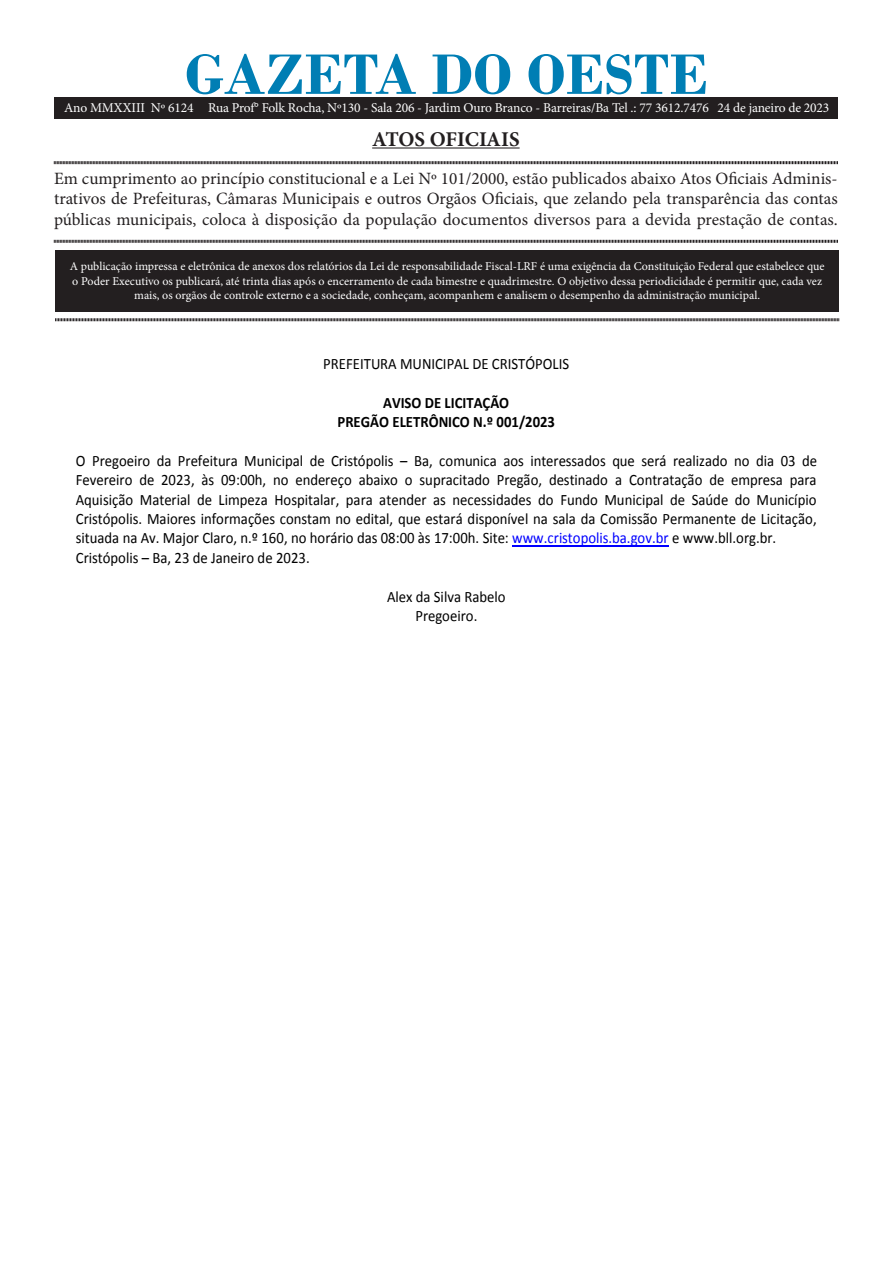
<style>
.page{position:relative;width:893px;height:1263px;background:#fff}
.page>*{position:absolute;margin:0;border:0;box-sizing:border-box;transform-origin:0 0}
.t1{font:700 60px "Bodoni";color:#007eb4}
.t2{font:700 21px "Minion Pro";letter-spacing:-.005em;color:#231f20}
.t3{font:17.25px/20.7px "Minion Pro";color:#231f20;text-align:justify}
.t4{font:15.9px/19.4px "Calibri";color:#000;scale:.93 1}
.t5{font:700 15.9px/19.2px "Calibri";color:#000;text-align:center;scale:.93 1}
.t6{font:13.5px "Minion Pro";letter-spacing:-.01em;color:#fff}
.t7{font:12px/14.4px "Minion Pro";color:#fff;text-align:center}
.s1{color:#00f}
</style>
<div class="page">
<div style="left:55px;top:250px;width:784px;height:61px;background:#231f20"></div>
<hr style="left:372px;top:147px;width:148px;height:2px;background:#231f20">
<svg style="left:54px;top:161px;width:784px;height:4px;background:#908e8e"></svg>
<svg style="left:54px;top:239px;width:784px;height:4px;background:#908e8e"></svg>
<svg style="left:55px;top:318px;width:784px;height:4px;background:#908e8e"></svg>
<div style="left:54px;top:98px;width:784px;height:20px;background:#231f20"></div>
<hr style="left:512px;top:545px;width:157px;height:1px;background:#00f">
<p class="t1" style="left:185px;top:39px;width:525px">GAZETA DO OESTE</p>
<p class="t2" style="left:372px;top:124px;width:149px">ATOS OFICIAIS</p>
<p class="t3" style="left:54px;top:168px;width:785px">Em cumprimento ao princípio constitucional e a Lei Nº 101/2000, estão publicados abaixo Atos Oficiais Adminis&shy;trativos de Prefeituras, Câmaras Municipais e outros Orgãos Oficiais, que zelando pela transparência das contas públicas municipais, coloca à disposição da população documentos diversos para a devida prestação de contas.</p>
<p class="t7" style="left:70px;top:259px;width:756px">A publicação impressa e eletrônica de anexos dos relatórios da Lei de responsabilidade Fiscal-LRF é uma exigência da Constituição Federal que estabelece que o Poder Executivo os publicará, até trinta dias após o encerramento de cada bimestre e quadrimestre. O objetivo dessa periodicidade é permitir que, cada vez mais, os orgãos de controle externo e a sociedade, conheçam, acompanhem e analisem o desempenho da administração municipal.</p>
<p class="t6" style="left:64px;top:98px;width:767px">Ano MMXXIII Nº 6124 Rua Prof° Folk Rocha, Nº130 - Sala 206 - Jardim Ouro Branco - Barreiras/Ba Tel .: 77 3612.7476 24 de janeiro de 2023</p>
<p class="t4" style="left:323px;top:354px;width:266px">PREFEITURA MUNICIPAL DE CRISTÓPOLIS</p>
<p class="t5" style="left:338px;top:393px;width:235px">AVISO DE LICITAÇÃO<br>PREGÃO ELETRÔNICO N.º 001/2023</p>
<p class="t4" style="left:76px;top:451px;width:798px">O Pregoeiro da Prefeitura Municipal de Cristópolis – Ba, comunica aos interessados que será realizado no dia 03 de Fevereiro de 2023, às 09:00h, no endereço abaixo o supracitado Pregão, destinado a Contratação de empresa para Aquisição Material de Limpeza Hospitalar, para atender as necessidades do Fundo Municipal de Saúde do Município Cristópolis. Maiores informações constam no edital, que estará disponível na sala da Comissão Permanente de Licitação, situada na Av. Major Claro, n.º 160, no horário das 08:00 às 17:00h. Site: <span class="s1">www.cristopolis.ba.gov.br</span> e www.bll.org.br.<br>Cristópolis – Ba, 23 de Janeiro de 2023.</p>
<p class="t4" style="left:387px;top:587px;width:129px;text-align:center">Alex da Silva Rabelo<br>Pregoeiro.</p>
</div>
